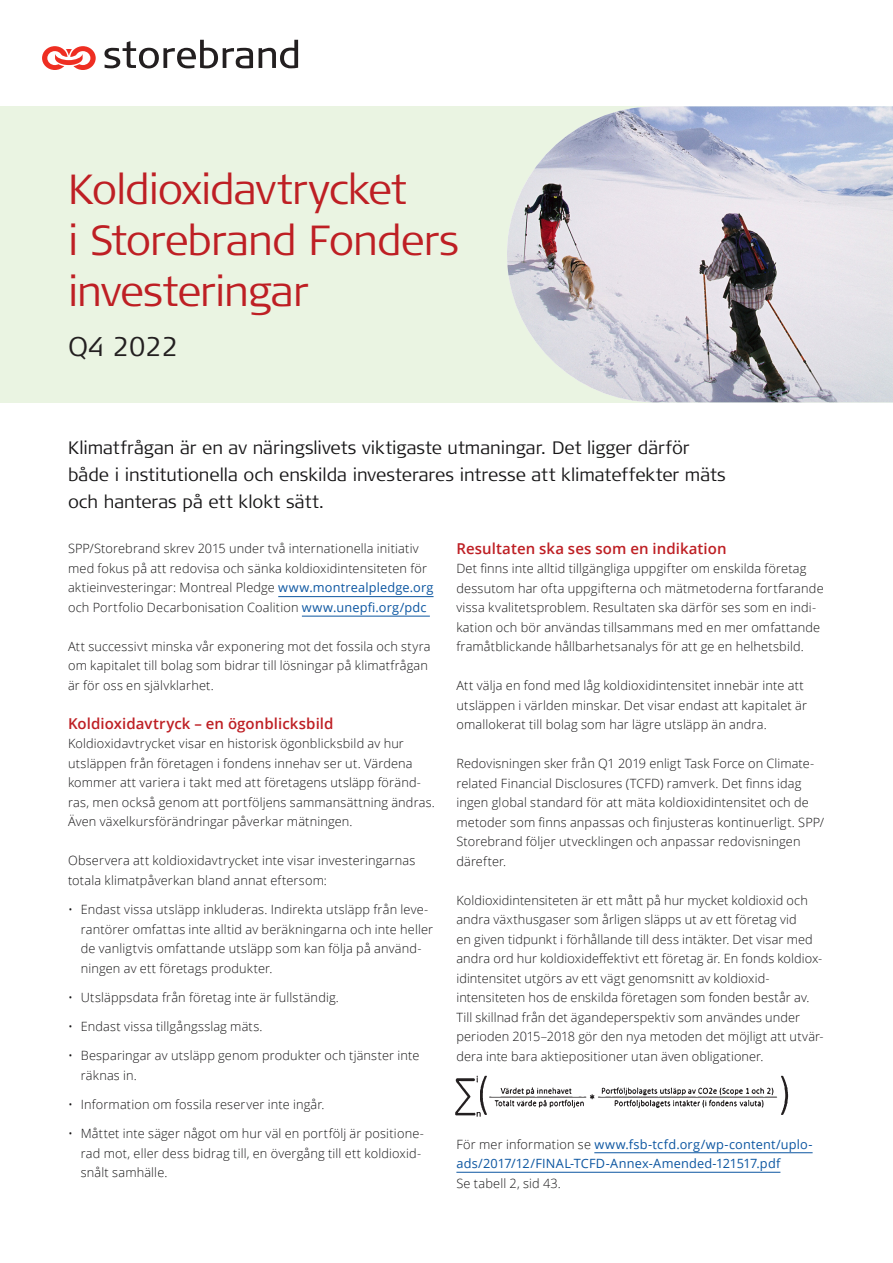
<style>
.page{position:relative;width:893px;height:1263px;background:#fff}
.page>*{position:absolute;margin:0;border:0;box-sizing:border-box;transform-origin:0 0}
._2021_Titel_1_28_34{font:300 42px/51px "Signa Pro";letter-spacing:-.025em;color:#be1f24}
._2021_Titel_2_18_22{font:300 27px "Signa Pro";color:#231f20}
.Ingress_Citat_-_12_1{font:300 18px/27px "Signa Pro";color:#161516}
.Mellanrubrik_1_röd{font:600 15px "Open Sans";letter-spacing:.005em;color:#be1f24}
.Brödtext_2_8_5_13_ut{font:300 12.75px/19.5px "Open Sans";letter-spacing:.01em;color:#161516}
.Brödtext_2_8_5_13_ut-2{font:12.75px/19.5px "Open Sans";letter-spacing:.015em;color:#0c56a1}
.s1{font-weight:400;color:#0c56a1}
.s2{font-weight:300;color:#161516}
</style>
<div class="page">
<hr style="left:278px;top:596px;width:156px;height:1px;background:#0c56a1">
<hr style="left:302px;top:616px;width:128px;height:1px;background:#0c56a1">
<hr style="left:594px;top:1152px;width:219px;height:1px;background:#0c56a1">
<hr style="left:456px;top:1172px;width:324px;height:1px;background:#0c56a1">
<img style="left:455px;top:1075px;width:334px;height:42px">
<div style="left:0;top:106px;width:893px;height:296px;background:#eaf4e2"></div>
<img style="left:507px;top:106px;width:386px;height:296px">
<svg style="left:42px;top:46px;width:54px;height:24px"></svg>
<svg style="left:104px;top:40px;width:149px;height:28px"></svg>
<svg style="left:259px;top:40px;width:39px;height:28px"></svg>
<p class="_2021_Titel_1_28_34" style="left:68px;top:163px;width:393px">Koldioxidavtrycket<br>i Storebrand Fonders investeringar</p>
<p class="_2021_Titel_2_18_22" style="left:68px;top:330px;width:112px">Q4 2022</p>
<p class="Ingress_Citat_-_12_1" style="left:68px;top:434px;width:659px">Klimatfrågan är en av näringslivets viktigaste utmaningar. Det ligger därför både i institutionella och enskilda investerares intresse att klimateffekter mäts och hanteras på ett klokt sätt.</p>
<p class="Brödtext_2_8_5_13_ut" style="left:68px;top:539px;width:367px">SPP/Storebrand skrev 2015 under två internationella initiativ med fokus på att redovisa och sänka koldioxidintensiteten för aktieinvesteringar: Montreal Pledge <span class="s1">www.montrealpledge.org </span>och Portfolio Decarbonisation Coalition <span class="s1">www.unepfi.org/pdc</span></p>
<p class="Brödtext_2_8_5_13_ut" style="left:68px;top:636px;width:364px">Att successivt minska vår exponering mot det fossila och styra om kapitalet till bolag som bidrar till lösningar på klimatfrågan är för oss en självklarhet.</p>
<p class="Mellanrubrik_1_röd" style="left:68px;top:713px;width:267px">Koldioxidavtryck – en ögonblicksbild</p>
<p class="Brödtext_2_8_5_13_ut" style="left:68px;top:734px;width:368px">Koldioxidavtrycket visar en historisk ögonblicksbild av hur utsläppen från företagen i fondens innehav ser ut. Värdena kommer att variera i takt med att företagens utsläpp föränd&shy;ras, men också genom att portföljens sammansättning ändras.<br>Även växelkursförändringar påverkar mätningen.</p>
<p class="Brödtext_2_8_5_13_ut" style="left:68px;top:851px;width:349px">Observera att koldioxidavtrycket inte visar investeringarnas totala klimatpåverkan bland annat eftersom:</p>
<p class="Brödtext_2_8_5_13_ut" style="left:81px;top:899px;width:354px;text-indent:-13px">• Endast vissa utsläpp inkluderas. Indirekta utsläpp från leve&shy;rantörer omfattas inte alltid av beräkningarna och inte heller de vanligtvis omfattande utsläpp som kan följa på använd&shy;ningen av ett företags produkter.</p>
<p class="Brödtext_2_8_5_13_ut" style="left:68px;top:987px;width:272px">• Utsläppsdata från företag inte är fullständig.</p>
<p class="Brödtext_2_8_5_13_ut" style="left:68px;top:1016px;width:196px">• Endast vissa tillgångsslag mäts.</p>
<p class="Brödtext_2_8_5_13_ut" style="left:81px;top:1046px;width:340px;text-indent:-13px">• Besparingar av utsläpp genom produkter och tjänster inte räknas in.</p>
<p class="Brödtext_2_8_5_13_ut" style="left:68px;top:1094px;width:258px">• Information om fossila reserver inte ingår.</p>
<p class="Brödtext_2_8_5_13_ut" style="left:81px;top:1124px;width:345px;text-indent:-13px">• Måttet inte säger något om hur väl en portfölj är positione&shy;rad mot, eller dess bidrag till, en övergång till ett koldioxid&shy;snålt samhälle.</p>
<p class="Mellanrubrik_1_röd" style="left:456px;top:538px;width:272px">Resultaten ska ses som en indikation</p>
<p class="Brödtext_2_8_5_13_ut" style="left:456px;top:558px;width:369px">Det finns inte alltid tillgängliga uppgifter om enskilda företag dessutom har ofta uppgifterna och mätmetoderna fortfarande vissa kvalitetsproblem. Resultaten ska därför ses som en indi&shy;kation och bör användas tillsammans med en mer omfattande framåtblickande hållbarhetsanalys för att ge en helhetsbild.</p>
<p class="Brödtext_2_8_5_13_ut" style="left:456px;top:675px;width:352px">Att välja en fond med låg koldioxidintensitet innebär inte att utsläppen i världen minskar. Det visar endast att kapitalet är omallokerat till bolag som har lägre utsläpp än andra.</p>
<p class="Brödtext_2_8_5_13_ut" style="left:456px;top:753px;width:369px">Redovisningen sker från Q1 2019 enligt Task Force on Climate&shy;related Financial Disclosures (TCFD) ramverk. Det finns idag ingen global standard för att mäta koldioxidintensitet och de metoder som finns anpassas och finjusteras kontinuerligt. SPP/ Storebrand följer utvecklingen och anpassar redovisningen därefter.</p>
<p class="Brödtext_2_8_5_13_ut" style="left:456px;top:890px;width:369px">Koldioxidintensiteten är ett mått på hur mycket koldioxid och andra växthusgaser som årligen släpps ut av ett företag vid<br>en given tidpunkt i förhållande till dess intäkter. Det visar med andra ord hur koldioxideffektivt ett företag är. En fonds koldiox&shy;idintensitet utgörs av ett vägt genomsnitt av koldioxid&shy;intensiteten hos de enskilda företagen som fonden består av.<br>Till skillnad från det ägandeperspektiv som användes under perioden 2015–2018 gör den nya metoden det möjligt att utvär&shy;dera inte bara aktiepositioner utan även obligationer.</p>
<p class="Brödtext_2_8_5_13_ut-2" style="left:456px;top:1134px;width:358px"><span class="s2">För mer information se</span> www.fsb-tcfd.org/wp-content/uplo&shy;ads/2017/12/FINAL-TCFD-Annex-Amended-121517.pdf<br><span class="s2">Se tabell 2, sid 43.</span></p>
</div>
